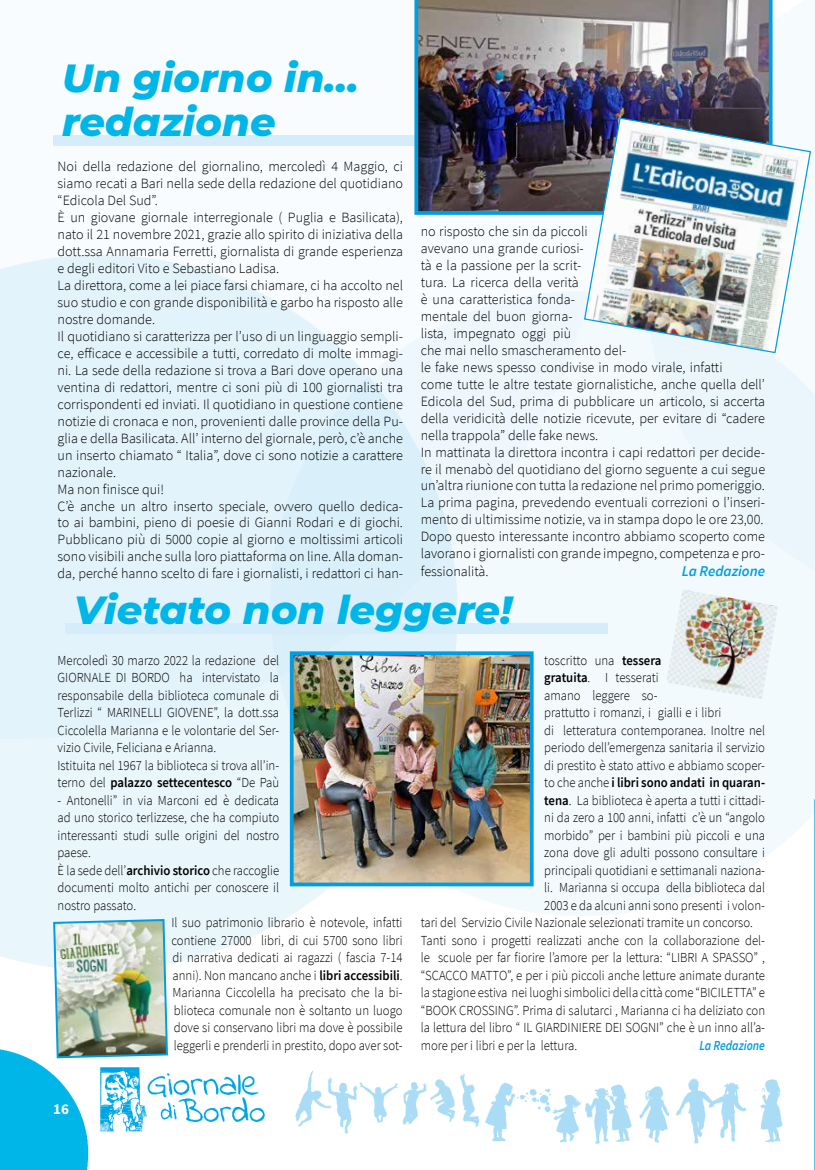
<style>
.page{position:relative;width:815px;height:1170px;background:#fff}
.page>*{position:absolute;margin:0;border:0;box-sizing:border-box;transform-origin:0 0}
.t1{font:italic 800 40px/43.8px "Montserrat";color:#00b6e8}
.t2{font:italic 600 15px "Source Sans Pro";color:#009ee0}
.t3{font:700 15px "Source Sans Pro";color:#fff}
.t4{font:300 14.12px/17px "Source Sans Pro";color:#000}
.t5{font:300 13.75px/17.5px "Source Sans Pro";color:#000;scale:.92 1}
.t6{font:600 13.75px "Source Sans Pro";color:#000;scale:.92 1}
.t7{font:italic 600 13.75px "Source Sans Pro";color:#009ee0;scale:.86 1}
.s1{font-weight:600}
.s2{font-weight:300}
</style>
<div class="page">
<img style="left:0;top:135px;width:815px;height:1034px">
<div style="left:53px;top:136px;width:543px;height:10px;background:#d5edfa"></div>
<div style="left:65px;top:623px;width:543px;height:10px;background:#d5edfa"></div>
<img style="left:414px;top:0;width:359px;height:215px">
<img style="left:295px;top:656px;width:234px;height:225px">
<div style="left:290px;top:651px;width:244px;height:235px;border:4px solid #009ee0"></div>
<svg style="left:814px;top:799px;width:1px;height:370px"></svg>
<img style="left:583px;top:117px;width:229px;height:237px">
<img style="left:666px;top:589px;width:112px;height:110px">
<img style="left:52px;top:917px;width:117px;height:142px">
<h1 class="t1" style="left:62px;top:54px;width:298px">Un giorno in… redazione</h1>
<p class="t4" style="left:58px;top:158px;width:347px">Noi della redazione del giornalino, mercoledì 4 Maggio, ci siamo recati a Bari nella sede della redazione del quotidiano “Edicola Del Sud”.<br>È un giovane giornale interregionale ( Puglia e Basilicata), nato il 21 novembre 2021, grazie allo spirito di iniziativa della dott.ssa Annamaria Ferretti, giornalista di grande esperienza e degli editori Vito e Sebastiano Ladisa.<br>La direttora, come a lei piace farsi chiamare, ci ha accolto nel suo studio e con grande disponibilità e garbo ha risposto alle nostre domande.<br>Il quotidiano si caratterizza per l’uso di un linguaggio sempli&shy;ce, efficace e accessibile a tutti, corredato di molte immagi&shy;ni. La sede della redazione si trova a Bari dove operano una ventina di redattori, mentre ci soni più di 100 giornalisti tra corrispondenti ed inviati. Il quotidiano in questione contiene notizie di cronaca e non, provenienti dalle province della Pu&shy;glia e della Basilicata. All’ interno del giornale, però, c’è anche un inserto chiamato “ Italia”, dove ci sono notizie a carattere nazionale.<br>Ma non finisce qui!<br>C’è anche un altro inserto speciale, ovvero quello dedica&shy;to ai bambini, pieno di poesie di Gianni Rodari e di giochi.<br>Pubblicano più di 5000 copie al giorno e moltissimi articoli sono visibili anche sulla loro piattaforma on line. Alla doman&shy;da, perché hanno scelto di fare i giornalisti, i redattori ci han-</p>
<p class="t4" style="left:421px;top:223px;width:346px">no risposto che sin da piccoli<br>avevano una grande curiosi-<br>tà e la passione per la scrit-<br>tura. La ricerca della verità<br>è una caratteristica fonda-<br>mentale del buon giorna-<br>lista, impegnato oggi più<br>che mai nello smascheramento del-<br>le fake news spesso condivise in modo virale, infatti<br>come tutte le altre testate giornalistiche, anche quella dell’ Edicola del Sud, prima di pubblicare un articolo, si accerta della veridicità delle notizie ricevute, per evitare di “cadere nella trappola” delle fake news.<br>In mattinata la direttora incontra i capi redattori per decide&shy;re il menabò del quotidiano del giorno seguente a cui segue un’altra riunione con tutta la redazione nel primo pomeriggio.<br>La prima pagina, prevedendo eventuali correzioni o l’inseri&shy;mento di ultimissime notizie, va in stampa dopo le ore 23,00.<br>Dopo questo interessante incontro abbiamo scoperto come lavorano i giornalisti con grande impegno, competenza e pro&shy;fessionalità.</p>
<p class="t2" style="left:682px;top:561px;width:85px">La Redazione</p>
<h1 class="t1" style="left:74px;top:585px;width:440px">Vietato non leggere!</h1>
<p class="t5" style="left:58px;top:651px;width:242px">Mercoledì 30 marzo 2022 la redazione del GIORNALE DI BORDO ha intervistato la responsabile della biblioteca comunale di Terlizzi “ MARINELLI GIOVENE”, la dott.ssa Ciccolella Marianna e le volontarie del Ser&shy;vizio Civile, Feliciana e Arianna.<br>Istituita nel 1967 la biblioteca si trova all’in&shy;terno del <span class="s1">palazzo settecentesco</span> “De Paù</p>
<p class="t5" style="left:58px;top:791px;width:242px">- Antonelli” in via Marconi ed è dedicata</p>
<p class="t5" style="left:58px;top:808px;width:242px">ad uno storico terlizzese, che ha compiuto</p>
<p class="t5" style="left:58px;top:826px;width:242px">interessanti studi sulle origini del nostro</p>
<p class="t5" style="left:58px;top:843px;width:38px">paese.</p>
<p class="t5" style="left:58px;top:861px;width:242px">È la sede dell’<span class="s1">archivio storico</span> che raccoglie</p>
<p class="t5" style="left:58px;top:878px;width:242px">documenti molto antichi per conoscere il</p>
<p class="t5" style="left:58px;top:896px;width:87px">nostro passato.</p>
<p class="t5" style="left:171px;top:913px;width:253px">Il suo patrimonio librario è notevole, infatti</p>
<p class="t5" style="left:171px;top:931px;width:253px">contiene 27000 libri, di cui 5700 sono libri</p>
<p class="t5" style="left:173px;top:948px;width:252px">di narrativa dedicati ai ragazzi ( fascia 7-14</p>
<p class="t5" style="left:173px;top:966px;width:252px">anni). Non mancano anche i <span class="s1">libri accessibili</span>.</p>
<p class="t5" style="left:173px;top:983px;width:251px">Marianna Ciccolella ha precisato che la bi-</p>
<p class="t5" style="left:174px;top:1001px;width:250px">blioteca comunale non è soltanto un luogo</p>
<p class="t5" style="left:174px;top:1018px;width:250px">dove si conservano libri ma dove è possibile</p>
<p class="t5" style="left:174px;top:1036px;width:250px">leggerli e prenderli in prestito, dopo aver sot-</p>
<p class="t5" style="left:544px;top:651px;width:129px">toscritto una <span class="s1">tessera</span></p>
<p class="t5" style="left:544px;top:668px;width:126px"><span class="s1">gratuita</span>. I tesserati</p>
<p class="t5" style="left:544px;top:686px;width:125px">amano leggere so-</p>
<p class="t5" style="left:544px;top:703px;width:194px">prattutto i romanzi, i gialli e i libri</p>
<p class="t5" style="left:544px;top:721px;width:242px">di letteratura contemporanea. Inoltre nel</p>
<p class="t5" style="left:544px;top:738px;width:242px">periodo dell’emergenza sanitaria il servizio</p>
<p class="t5" style="left:544px;top:756px;width:242px">di prestito è stato attivo e abbiamo scoper-</p>
<p class="t6" style="left:544px;top:773px;width:242px"><span class="s2">to che anche</span> i libri sono andati in quaran-</p>
<p class="t5" style="left:544px;top:791px;width:242px"><span class="s1">tena</span>. La biblioteca è aperta a tutti i cittadi-</p>
<p class="t5" style="left:544px;top:808px;width:242px">ni da zero a 100 anni, infatti c’è un “angolo</p>
<p class="t5" style="left:544px;top:826px;width:242px">morbido” per i bambini più piccoli e una</p>
<p class="t5" style="left:544px;top:843px;width:242px">zona dove gli adulti possono consultare i</p>
<p class="t5" style="left:544px;top:861px;width:242px">principali quotidiani e settimanali naziona-</p>
<p class="t5" style="left:544px;top:878px;width:242px">li. Marianna si occupa della biblioteca dal</p>
<p class="t5" style="left:544px;top:896px;width:242px">2003 e da alcuni anni sono presenti i volon-</p>
<p class="t5" style="left:421px;top:913px;width:362px">tari del Servizio Civile Nazionale selezionati tramite un concorso.</p>
<p class="t5" style="left:421px;top:931px;width:376px">Tanti sono i progetti realizzati anche con la collaborazione del-</p>
<p class="t5" style="left:421px;top:948px;width:376px">le scuole per far fiorire l’amore per la lettura: “LIBRI A SPASSO” ,</p>
<p class="t5" style="left:421px;top:966px;width:376px">“SCACCO MATTO”, e per i più piccoli anche letture animate durante</p>
<p class="t5" style="left:421px;top:983px;width:376px">la stagione estiva nei luoghi simbolici della città come “BICILETTA” e</p>
<p class="t5" style="left:421px;top:1001px;width:376px">“BOOK CROSSING”. Prima di salutarci , Marianna ci ha deliziato con</p>
<p class="t5" style="left:421px;top:1018px;width:376px">la lettura del libro “ IL GIARDINIERE DEI SOGNI” che è un inno all’a-</p>
<p class="t5" style="left:421px;top:1036px;width:172px">more per i libri e per la lettura.</p>
<p class="t7" style="left:699px;top:1036px;width:78px">La Redazione</p>
<p class="t3" style="left:53px;top:1098px;width:17px">16</p>
</div>
